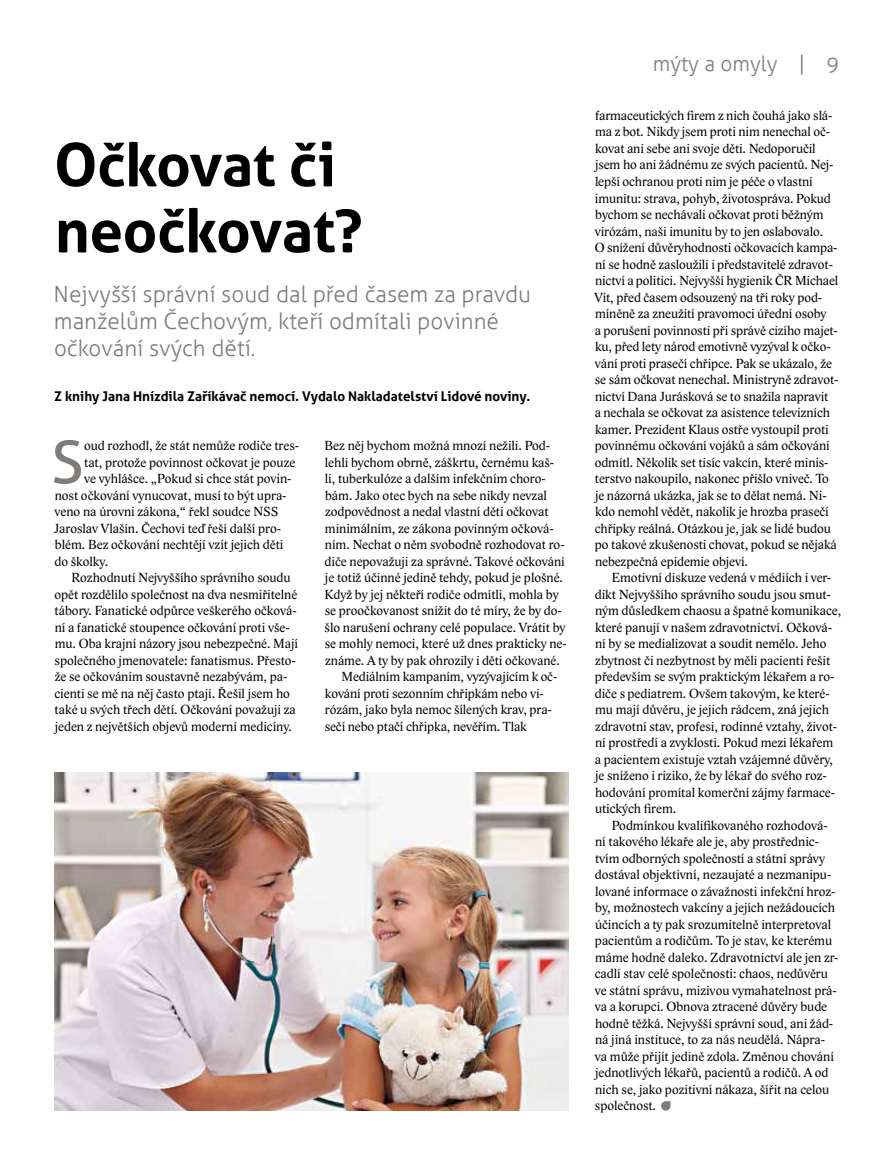
<style>
.page{position:relative;width:893px;height:1170px;background:#fff}
.page>*{position:absolute;margin:0;border:0;box-sizing:border-box;transform-origin:0 0}
.t1{font:700 60px/66px "Aller";letter-spacing:-.005em;color:#000}
.t2{font:59.25px "Aller";color:#807c7a}
.t3{font:300 22.5px/27px "Aller";color:#807c7a}
.t4{font:300 21px "Aller";color:#807c7a}
.t5{font:13.5px/16.5px "Lido STF";color:#000}
.t6{font:700 13.5px "Aller";color:#000}
</style>
<div class="page">
<svg style="left:661px;top:1101px;width:9px;height:9px"></svg>
<img style="left:54px;top:772px;width:515px;height:338px">
<h1 class="t1" style="left:54px;top:131px;width:310px">Očkovat či neočkovat?</h1>
<h3 class="t3" style="left:54px;top:280px;width:479px">Nejvyšší správní soud dal před časem za pravdu manželům Čechovým, kteří odmítali povinné očkování svých dětí.</h3>
<p class="t6" style="left:54px;top:387px;width:478px">Z knihy Jana Hnízdila Zaříkávač nemocí. Vydalo Nakladatelství Lidové noviny.</p>
<h2 class="t2" style="left:51px;top:426px;width:34px">S</h2>
<p class="t5" style="left:84px;top:437px;width:217px">oud rozhodl, že stát nemůže rodiče tres-</p>
<p class="t5" style="left:84px;top:454px;width:213px">tat, protože povinnost očkovat je pouze</p>
<p class="t5" style="left:84px;top:470px;width:209px">ve vyhlášce. „Pokud si chce stát povin-</p>
<p class="t5" style="left:55px;top:487px;width:233px">nost očkování vynucovat, musí to být upra-</p>
<p class="t5" style="left:55px;top:503px;width:225px">veno na úrovni zákona,“ řekl soudce NSS</p>
<p class="t5" style="left:54px;top:520px;width:228px">Jaroslav Vlašín. Čechovi teď řeší další pro-</p>
<p class="t5" style="left:55px;top:536px;width:230px">blém. Bez očkování nechtějí vzít jejich děti</p>
<p class="t5" style="left:54px;top:553px;width:55px">do školky.</p>
<p class="t5" style="left:71px;top:569px;width:221px">Rozhodnutí Nejvyššího správního soudu</p>
<p class="t5" style="left:54px;top:586px;width:244px">opět rozdělilo společnost na dva nesmiřitelné</p>
<p class="t5" style="left:55px;top:602px;width:244px">tábory. Fanatické odpůrce veškerého očková-</p>
<p class="t5" style="left:55px;top:619px;width:236px">ní a fanatické stoupence očkování proti vše-</p>
<p class="t5" style="left:55px;top:635px;width:245px">mu. Oba krajní názory jsou nebezpečné. Mají</p>
<p class="t5" style="left:55px;top:652px;width:243px">společného jmenovatele: fanatismus. Přesto-</p>
<p class="t5" style="left:55px;top:668px;width:234px">že se očkováním soustavně nezabývám, pa-</p>
<p class="t5" style="left:54px;top:685px;width:237px">cienti se mě na něj často ptají. Řešil jsem ho</p>
<p class="t5" style="left:55px;top:701px;width:243px">také u svých třech dětí. Očkování považuji za</p>
<p class="t5" style="left:55px;top:718px;width:239px">jeden z největších objevů moderní medicíny.</p>
<p class="t5" style="left:325px;top:437px;width:227px">Bez něj bychom možná mnozí nežili. Pod-</p>
<p class="t5" style="left:325px;top:454px;width:231px">lehli bychom obrně, záškrtu, černému kaš-</p>
<p class="t5" style="left:325px;top:470px;width:222px">li, tuberkulóze a dalším infekčním choro-</p>
<p class="t5" style="left:325px;top:487px;width:223px">bám. Jako otec bych na sebe nikdy nevzal</p>
<p class="t5" style="left:325px;top:503px;width:225px">zodpovědnost a nedal vlastní děti očkovat</p>
<p class="t5" style="left:325px;top:520px;width:230px">minimálním, ze zákona povinným očková-</p>
<p class="t5" style="left:325px;top:536px;width:241px">ním. Nechat o něm svobodně rozhodovat ro-</p>
<p class="t5" style="left:325px;top:553px;width:242px">diče nepovažuji za správné. Takové očkování</p>
<p class="t5" style="left:325px;top:569px;width:240px">je totiž účinné jedině tehdy, pokud je plošné.</p>
<p class="t5" style="left:325px;top:586px;width:235px">Když by jej někteří rodiče odmítli, mohla by</p>
<p class="t5" style="left:325px;top:602px;width:239px">se proočkovanost snížit do té míry, že by do-</p>
<p class="t5" style="left:325px;top:619px;width:242px">šlo narušení ochrany celé populace. Vrátit by</p>
<p class="t5" style="left:325px;top:635px;width:243px">se mohly nemoci, které už dnes prakticky ne-</p>
<p class="t5" style="left:325px;top:652px;width:236px">známe. A ty by pak ohrozily i děti očkované.</p>
<p class="t5" style="left:342px;top:668px;width:217px">Mediálním kampaním, vyzývajícím k oč-</p>
<p class="t5" style="left:325px;top:685px;width:220px">kování proti sezonním chřipkám nebo vi-</p>
<p class="t5" style="left:325px;top:701px;width:228px">rózám, jako byla nemoc šílených krav, pra-</p>
<p class="t5" style="left:325px;top:718px;width:203px">sečí nebo ptačí chřipka, nevěřím. Tlak</p>
<h3 class="t4" style="left:653px;top:50px;width:188px">mýty a omyly | 9</h3>
<p class="t5" style="left:594px;top:107px;width:245px">farmaceutických firem z nich čouhá jako slá&shy;ma z bot. Nikdy jsem proti nim nenechal oč&shy;kovat ani sebe ani svoje děti. Nedoporučil jsem ho ani žádnému ze svých pacientů. Nej&shy;lepší ochranou proti nim je péče o vlastní imunitu: strava, pohyb, životospráva. Pokud bychom se nechávali očkovat proti běžným virózám, naši imunitu by to jen oslabovalo.<br>O snížení důvěryhodnosti očkovacích kampa&shy;ní se hodně zasloužili i představitelé zdravot&shy;nictví a politici. Nejvyšší hygienik ČR Michael Vít, před časem odsouzený na tři roky pod&shy;míněně za zneužití pravomoci úřední osoby<br>a porušení povinnosti při správě cizího majet&shy;ku, před lety národ emotivně vyzýval k očko&shy;vání proti prasečí chřipce. Pak se ukázalo, že se sám očkovat nenechal. Ministryně zdravot&shy;nictví Dana Jurásková se to snažila napravit<br>a nechala se očkovat za asistence televizních kamer. Prezident Klaus ostře vystoupil proti povinnému očkování vojáků a sám očkování odmítl. Několik set tisíc vakcín, které minis&shy;terstvo nakoupilo, nakonec přišlo vniveč. To je názorná ukázka, jak se to dělat nemá. Ni&shy;kdo nemohl vědět, nakolik je hrozba prasečí chřipky reálná. Otázkou je, jak se lidé budou po takové zkušenosti chovat, pokud se nějaká nebezpečná epidemie objeví.</p>
<p class="t5" style="left:595px;top:569px;width:248px;text-indent:17px">Emotivní diskuze vedená v médiích i ver&shy;dikt Nejvyššího správního soudu jsou smut&shy;ným důsledkem chaosu a špatné komunikace, které panují v našem zdravotnictví. Očková&shy;ní by se medializovat a soudit nemělo. Jeho zbytnost či nezbytnost by měli pacienti řešit především se svým praktickým lékařem a ro&shy;diče s pediatrem. Ovšem takovým, ke které&shy;mu mají důvěru, je jejich rádcem, zná jejich zdravotní stav, profesi, rodinné vztahy, život&shy;ní prostředí a zvyklosti. Pokud mezi lékařem a pacientem existuje vztah vzájemné důvěry, je sníženo i riziko, že by lékař do svého roz&shy;hodování promítal komerční zájmy farmace&shy;utických firem.</p>
<p class="t5" style="left:595px;top:817px;width:245px;text-indent:17px">Podmínkou kvalifikovaného rozhodová&shy;ní takového lékaře ale je, aby prostřednic&shy;tvím odborných společností a státní správy dostával objektivní, nezaujaté a nezmanipu&shy;lované informace o závažnosti infekční hroz&shy;by, možnostech vakcíny a jejích nežádoucích účincích a ty pak srozumitelně interpretoval pacientům a rodičům. To je stav, ke kterému máme hodně daleko. Zdravotnictví ale jen zr&shy;cadlí stav celé společnosti: chaos, nedůvěru ve státní správu, mizivou vymahatelnost prá&shy;va a korupci. Obnova ztracené důvěry bude hodně těžká. Nejvyšší správní soud, ani žád&shy;ná jiná instituce, to za nás neudělá. Nápra&shy;va může přijít jedině zdola. Změnou chování jednotlivých lékařů, pacientů a rodičů. A od nich se, jako pozitivní nákaza, šířit na celou společnost.</p>
</div>
